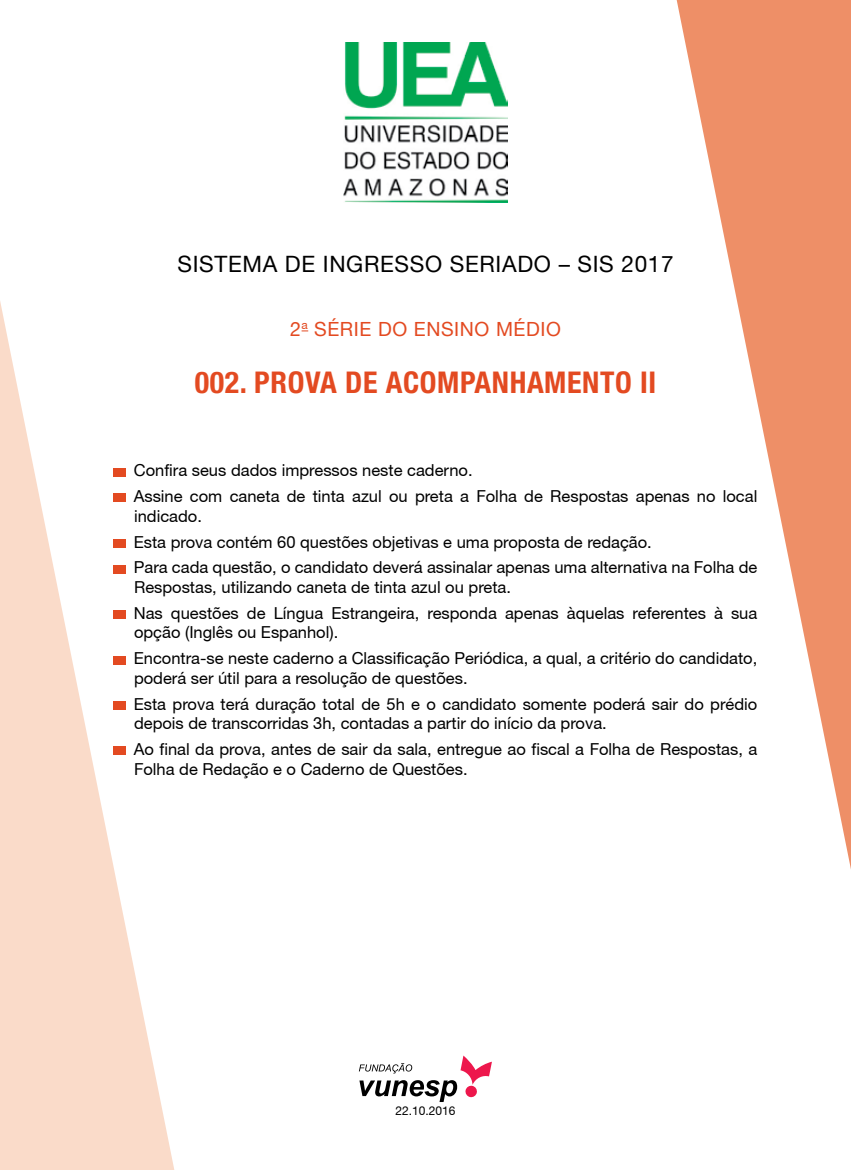
<style>
.page{position:relative;width:851px;height:1170px;background:#fff}
.page>*{position:absolute;margin:0;border:0;box-sizing:border-box;transform-origin:0 0}
.t1{font:700 condensed 30px "Helvetica Neue LT Std";letter-spacing:.02em;color:#e34a21}
.t2{font:22.5px "Helvetica 55 Roman";letter-spacing:.03em;color:#000}
.t3{font:19.5px "Helvetica 55 Roman";letter-spacing:.03em;color:#e34a21}
.t4{font:16.5px/25.8px "Helvetica 55 Roman";color:#000}
.t5{font:12px "Helvetica 55 Roman";color:#000}
</style>
<div class="page">
<img style="left:343px;top:43px;width:164px;height:159px">
<svg style="left:359px;top:1055px;width:133px;height:46px"></svg>
<svg style="left:676px;top:0;width:174px;height:864px"></svg>
<svg style="left:0;top:301px;width:174px;height:868px;fill:#fadbc9"></svg>
<h2 class="t2" style="left:177px;top:251px;width:497px">Sistema de I ngresso Seriado – SIS 2017</h2>
<p class="t3" style="left:290px;top:317px;width:272px">2<sup>a</sup> série do ensino médio</p>
<h1 class="t1" style="left:195px;top:364px;width:463px">002. PROVA DE ACOMPANHAMENTO II</h1>
<p class="t4" style="left:134px;top:457px;width:625px">Confira seus dados impressos neste caderno.<br>Assine com caneta de tinta azul ou preta a Folha de Respostas apenas no local</p>
<p class="t4" style="left:134px;top:502px;width:625px">indicado.<br>Esta prova contém 60 questões objetivas e uma proposta de redação.<br>Para cada questão, o candidato deverá assinalar apenas uma alternativa na Folha de</p>
<p class="t4" style="left:134px;top:574px;width:625px">Respostas, utilizando caneta de tinta azul ou preta.<br>Nas questões de Língua Estrangeira, responda apenas àquelas referentes à sua</p>
<p class="t4" style="left:134px;top:619px;width:625px">opção (I nglês ou Espanhol).<br>Encontra-se neste caderno a Classificação Periódica, a qual, a critério do candidato,</p>
<p class="t4" style="left:134px;top:664px;width:625px">poderá ser útil para a resolução de questões.<br>Esta prova terá duração total de 5h e o candidato somente poderá sair do prédio</p>
<p class="t4" style="left:134px;top:710px;width:625px">depois de transcorridas 3h, contadas a partir do início da prova.<br>Ao final da prova, antes de sair da sala, entregue ao fiscal a Folha de Respostas, a</p>
<p class="t4" style="left:134px;top:755px;width:335px">Folha de Redação e o Caderno de Questões.</p>
<p class="t5" style="left:395px;top:1103px;width:62px">22.10.2016</p>
</div>
